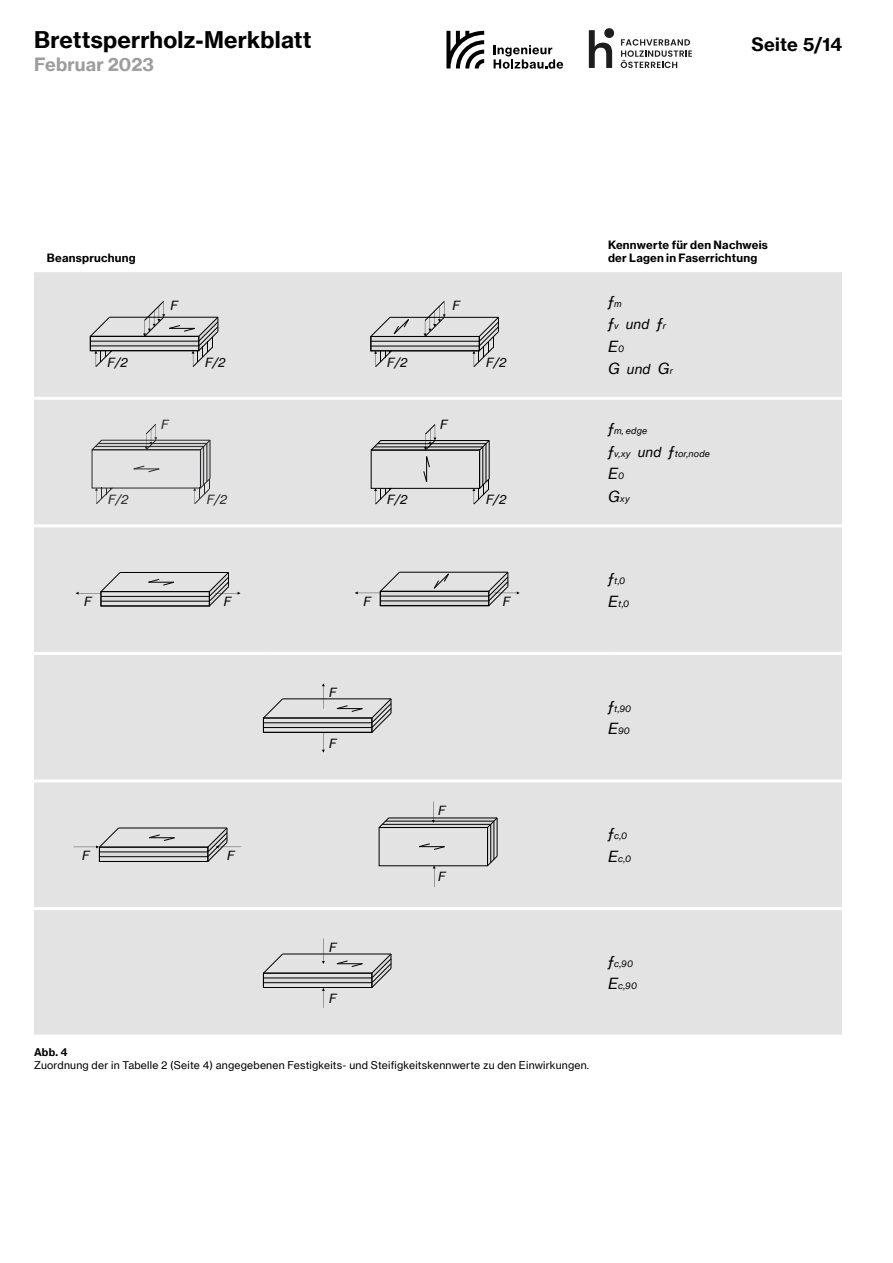
<style>
.page{position:relative;width:893px;height:1263px;background:#fff}
.page>*{position:absolute;margin:0;border:0;box-sizing:border-box;transform-origin:0 0}
.t1{font:22.5px "N Haas Grotesk TX Pro 75 Bd";letter-spacing:.01em;color:#000}
.t2{font:18px "N Haas Grotesk TX Pro 75 Bd";letter-spacing:.005em;color:#9c9d9d}
.t3{font:18px "N Haas Grotesk TX Pro 75 Bd";letter-spacing:.01em;color:#000}
.IHB_2019_Tabelle___D{font:15px "N Haas Grotesk TX Pro 56 It";color:#000}
.IHB_2019_Tabelle___D-2{font:13.5px "N Haas Grotesk TX Pro 56 It";letter-spacing:.02em;color:#000}
.t4{font:12.3px "N Haas Grotesk TX Pro 56 It";color:#000}
.t5{font:12.3px "N Haas Grotesk TX Pro 56 It";color:#282828}
.IHB_2019_Tabelle___D-3{font:11.25px/13.5px "N Haas Grotesk TX Pro 75 Bd";letter-spacing:.02em;color:#000}
.IHB_2019_Bilduntersc{font:10.5px "N Haas Grotesk TX Pro 55 Rg";letter-spacing:.02em;color:#000}
.IHB_2019_Bilduntersc-2{font:10.5px "N Haas Grotesk TX Pro 75 Bd";color:#000}
.IHB_2019_Tabelle___D-4{font:9px "N Haas Grotesk TX Pro 56 It";letter-spacing:.02em;color:#000}
.s1{font-size:9px}
.s2{font-size:15px}
.s3{font-size:13.5px}
</style>
<div class="page">
<svg style="left:446px;top:31px;width:38px;height:37px"></svg>
<svg style="left:494px;top:45px;width:69px;height:24px"></svg>
<svg style="left:589px;top:30px;width:23px;height:38px"></svg>
<div style="left:604px;top:28px;width:10px;height:10px;background:#1d1d1d;border-radius:50%"></div>
<svg style="left:621px;top:39px;width:71px;height:29px"></svg>
<div style="left:34px;top:272px;width:808px;height:763px;background:#e3e3e3"></div>
<hr style="left:34px;top:397px;width:234px;height:3px;background:#fff">
<hr style="left:34px;top:524px;width:234px;height:3px;background:#fff">
<hr style="left:34px;top:652px;width:234px;height:3px;background:#fff">
<hr style="left:34px;top:779px;width:234px;height:3px;background:#fff">
<hr style="left:34px;top:907px;width:234px;height:3px;background:#fff">
<hr style="left:268px;top:397px;width:340px;height:3px;background:#fff">
<hr style="left:608px;top:397px;width:234px;height:3px;background:#fff">
<hr style="left:268px;top:524px;width:340px;height:3px;background:#fff">
<hr style="left:608px;top:524px;width:234px;height:3px;background:#fff">
<hr style="left:268px;top:652px;width:340px;height:3px;background:#fff">
<hr style="left:608px;top:652px;width:234px;height:3px;background:#fff">
<hr style="left:268px;top:779px;width:340px;height:3px;background:#fff">
<hr style="left:608px;top:779px;width:234px;height:3px;background:#fff">
<hr style="left:268px;top:907px;width:340px;height:3px;background:#fff">
<hr style="left:608px;top:907px;width:234px;height:3px;background:#fff">
<div style="left:90px;top:341px;width:109px;height:5px;background:#dadada"></div>
<hr style="left:109px;top:317px;width:109px;height:1px;background:#000">
<svg style="left:90px;top:317px;width:20px;height:19px"></svg>
<hr style="left:90px;top:346px;width:109px;height:1px;background:#000">
<hr style="left:90px;top:341px;width:109px;height:1px;background:#000">
<div style="left:90px;top:336px;width:109px;height:15px;border:1px solid #000"></div>
<svg style="left:143px;top:301px;width:76px;height:66px;background:#c3c3c3"></svg>
<svg style="left:94px;top:350px;width:18px;height:17px"></svg>
<div style="left:371px;top:336px;width:108px;height:5px;background:#dadada"></div>
<div style="left:371px;top:346px;width:108px;height:5px;background:#dadada"></div>
<hr style="left:390px;top:317px;width:108px;height:1px;background:#000">
<hr style="left:371px;top:346px;width:108px;height:1px;background:#000">
<hr style="left:371px;top:341px;width:108px;height:1px;background:#000">
<svg style="left:424px;top:301px;width:22px;height:35px"></svg>
<div style="left:371px;top:336px;width:108px;height:15px;border:1px solid #000"></div>
<svg style="left:472px;top:317px;width:27px;height:50px"></svg>
<svg style="left:374px;top:350px;width:18px;height:17px"></svg>
<svg style="left:370px;top:317px;width:39px;height:20px"></svg>
<hr style="left:210px;top:440px;width:1px;height:38px;background:#282828">
<svg style="left:92px;top:424px;width:118px;height:80px;background:#cecece"></svg>
<svg style="left:371px;top:424px;width:119px;height:80px;background:#cacaca"></svg>
<div style="left:101px;top:596px;width:108px;height:5px;background:#dadada"></div>
<hr style="left:120px;top:572px;width:108px;height:1px;background:#000">
<hr style="left:101px;top:601px;width:108px;height:1px;background:#000">
<hr style="left:101px;top:596px;width:108px;height:1px;background:#000">
<svg style="left:148px;top:579px;width:26px;height:6px"></svg>
<div style="left:101px;top:591px;width:109px;height:15px;border:1px solid #000"></div>
<svg style="left:76px;top:572px;width:45px;height:23px"></svg>
<svg style="left:209px;top:572px;width:32px;height:34px"></svg>
<div style="left:380px;top:591px;width:109px;height:5px;background:#dadada"></div>
<div style="left:380px;top:601px;width:109px;height:5px;background:#dadada"></div>
<hr style="left:399px;top:572px;width:109px;height:1px;background:#000">
<hr style="left:380px;top:601px;width:109px;height:1px;background:#000">
<hr style="left:380px;top:596px;width:109px;height:1px;background:#000">
<div style="left:380px;top:591px;width:109px;height:15px;border:1px solid #000"></div>
<svg style="left:434px;top:573px;width:15px;height:16px"></svg>
<svg style="left:355px;top:572px;width:45px;height:22px"></svg>
<svg style="left:488px;top:572px;width:32px;height:34px"></svg>
<svg style="left:322px;top:683px;width:3px;height:26px"></svg>
<svg style="left:322px;top:733px;width:3px;height:20px"></svg>
<svg style="left:265px;top:723px;width:105px;height:4px"></svg>
<hr style="left:283px;top:699px;width:108px;height:1px;background:#000">
<svg style="left:263px;top:698px;width:20px;height:20px"></svg>
<hr style="left:263px;top:727px;width:109px;height:1px;background:#000">
<hr style="left:263px;top:722px;width:109px;height:1px;background:#000">
<svg style="left:371px;top:698px;width:21px;height:35px"></svg>
<svg style="left:336px;top:705px;width:27px;height:7px"></svg>
<div style="left:263px;top:718px;width:109px;height:14px;border:1px solid #000"></div>
<div style="left:99px;top:852px;width:109px;height:5px;background:#dadada"></div>
<hr style="left:119px;top:828px;width:108px;height:1px;background:#000">
<svg style="left:74px;top:827px;width:45px;height:21px"></svg>
<hr style="left:99px;top:856px;width:109px;height:1px;background:#000">
<hr style="left:99px;top:852px;width:109px;height:1px;background:#000">
<svg style="left:149px;top:834px;width:26px;height:7px"></svg>
<div style="left:99px;top:847px;width:109px;height:15px;border:1px solid #000"></div>
<svg style="left:207px;top:827px;width:34px;height:35px"></svg>
<svg style="left:379px;top:801px;width:119px;height:86px;background:#d0d0d0"></svg>
<svg style="left:322px;top:938px;width:3px;height:26px"></svg>
<svg style="left:322px;top:988px;width:3px;height:20px"></svg>
<div style="left:263px;top:978px;width:109px;height:5px;background:#dadada"></div>
<hr style="left:283px;top:954px;width:108px;height:1px;background:#000">
<svg style="left:263px;top:953px;width:20px;height:20px"></svg>
<hr style="left:263px;top:982px;width:109px;height:1px;background:#000">
<hr style="left:263px;top:978px;width:109px;height:1px;background:#000">
<svg style="left:371px;top:953px;width:21px;height:35px"></svg>
<svg style="left:336px;top:960px;width:27px;height:7px"></svg>
<div style="left:263px;top:973px;width:109px;height:15px;border:1px solid #000"></div>
<h1 class="t1" style="left:34px;top:26px;width:279px">Brettsperrholz-Merkblatt</h1>
<h2 class="t2" style="left:34px;top:53px;width:121px">Februar 2023</h2>
<h2 class="t3" style="left:751px;top:33px;width:92px">Seite 5/14</h2>
<p class="IHB_2019_Tabelle___D-3" style="left:47px;top:251px;width:90px">Beanspruchung</p>
<p class="t4" style="left:170px;top:298px;width:9px">F</p>
<p class="t4" style="left:452px;top:298px;width:9px">F</p>
<p class="t4" style="left:108px;top:355px;width:22px">F/2</p>
<p class="t4" style="left:205px;top:355px;width:22px">F/2</p>
<p class="t4" style="left:387px;top:355px;width:22px">F/2</p>
<p class="t4" style="left:486px;top:355px;width:22px">F/2</p>
<p class="t5" style="left:161px;top:417px;width:9px">F</p>
<p class="t4" style="left:440px;top:417px;width:9px">F</p>
<p class="t5" style="left:108px;top:492px;width:22px">F/2</p>
<p class="t5" style="left:207px;top:492px;width:22px">F/2</p>
<p class="t4" style="left:387px;top:492px;width:22px">F/2</p>
<p class="t4" style="left:486px;top:492px;width:22px">F/2</p>
<p class="t4" style="left:84px;top:594px;width:9px">F</p>
<p class="t4" style="left:224px;top:594px;width:9px">F</p>
<p class="t4" style="left:363px;top:594px;width:9px">F</p>
<p class="t4" style="left:503px;top:594px;width:9px">F</p>
<p class="IHB_2019_Tabelle___D-3" style="left:608px;top:238px;width:161px">Kennwerte für den Nachweis der Lagen in Faserrichtung</p>
<p class="IHB_2019_Tabelle___D" style="left:608px;top:292px;width:15px">ƒ<span class="s1">m</span></p>
<p class="IHB_2019_Tabelle___D-2" style="left:608px;top:316px;width:60px"><span class="s2">ƒ</span><span class="s1">v</span> und <span class="s2">ƒ</span><span class="s1">r</span></p>
<p class="IHB_2019_Tabelle___D" style="left:608px;top:337px;width:18px">E<span class="s1">0</span></p>
<p class="IHB_2019_Tabelle___D-2" style="left:608px;top:361px;width:66px"><span class="s2">G</span> und <span class="s2">G</span><span class="s1">r</span></p>
<p class="IHB_2019_Tabelle___D-4" style="left:608px;top:425px;width:41px"><span class="s2">ƒ</span>m, edge</p>
<p class="IHB_2019_Tabelle___D-4" style="left:608px;top:448px;width:103px"><span class="s2">ƒ</span>v,xy <span class="s3">und</span> <span class="s2">ƒ</span>tor,node</p>
<p class="IHB_2019_Tabelle___D" style="left:608px;top:464px;width:18px">E<span class="s1">0</span></p>
<p class="IHB_2019_Tabelle___D-4" style="left:608px;top:493px;width:23px"><span class="s2">G</span>xy</p>
<p class="IHB_2019_Tabelle___D-4" style="left:608px;top:575px;width:19px"><span class="s2">ƒ</span>t,0</p>
<p class="IHB_2019_Tabelle___D-4" style="left:608px;top:598px;width:23px"><span class="s2">E</span>t,0</p>
<p class="t4" style="left:82px;top:848px;width:9px">F</p>
<p class="t4" style="left:227px;top:848px;width:9px">F</p>
<p class="t4" style="left:329px;top:685px;width:9px">F</p>
<p class="t4" style="left:329px;top:736px;width:9px">F</p>
<p class="t4" style="left:438px;top:803px;width:9px">F</p>
<p class="t4" style="left:438px;top:869px;width:9px">F</p>
<p class="IHB_2019_Tabelle___D-4" style="left:608px;top:703px;width:25px"><span class="s2">ƒ</span>t,90</p>
<p class="IHB_2019_Tabelle___D-4" style="left:608px;top:725px;width:23px"><span class="s2">E</span>90</p>
<p class="IHB_2019_Tabelle___D-4" style="left:608px;top:830px;width:20px"><span class="s2">ƒ</span>c,0</p>
<p class="IHB_2019_Tabelle___D-4" style="left:608px;top:853px;width:24px"><span class="s2">E</span>c,0</p>
<p class="t4" style="left:329px;top:940px;width:9px">F</p>
<p class="t4" style="left:329px;top:991px;width:9px">F</p>
<p class="IHB_2019_Bilduntersc-2" style="left:34px;top:1045px;width:35px">Abb. 4</p>
<p class="IHB_2019_Bilduntersc" style="left:34px;top:1059px;width:557px">Zuordnung der in Tabelle 2 (Seite 4) angegebenen Festigkeits- und Steifigkeitskennwerte zu den Einwirkungen.</p>
<p class="IHB_2019_Tabelle___D-4" style="left:608px;top:958px;width:26px"><span class="s2">ƒ</span>c,90</p>
<p class="IHB_2019_Tabelle___D-4" style="left:608px;top:981px;width:30px"><span class="s2">E</span>c,90</p>
</div>
